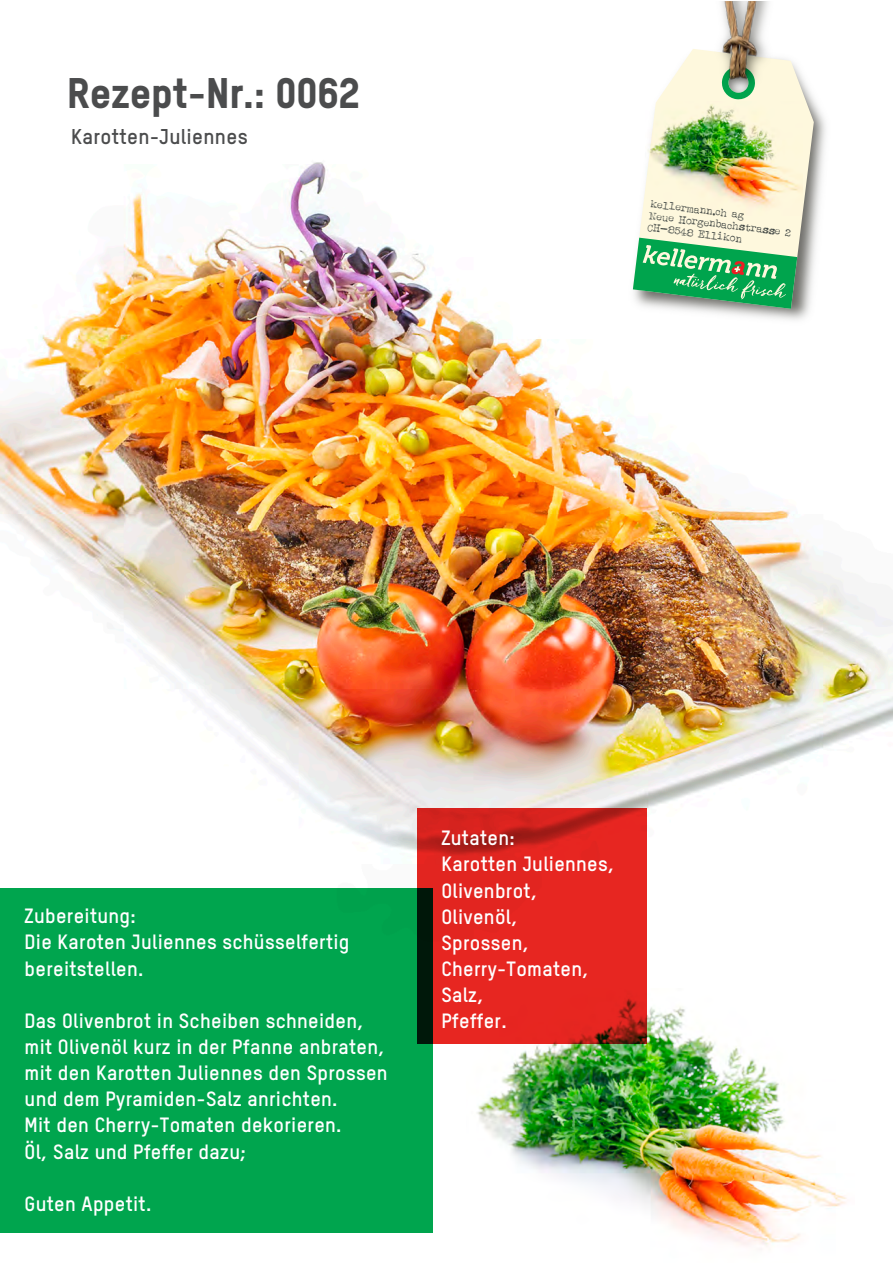
<style>
.page{position:relative;width:893px;height:1263px;background:#fff}
.page>*{position:absolute;margin:0;border:0;box-sizing:border-box;transform-origin:0 0}
.t1{font:800 42.15px "TSTARPRO";color:#4b4c4d}
.t2{font:700 21px "TSTARPRO";letter-spacing:.015em;color:#4b4c4d}
.t3{font:700 20.25px/26.1px "TSTARPRO";letter-spacing:.015em;color:#fff}
.t4{font:10.95px/11.9px "Albertsthal Typewriter";color:#41494e}
</style>
<div class="page">
<img style="left:467px;top:989px;width:380px;height:258px">
<img style="left:0;top:162px;width:893px;height:817px">
<svg style="left:417px;top:808px;width:229px;height:235px;background:#de241f"></svg>
<div style="left:0;top:889px;width:432px;height:344px;background:#00a54e"></div>
<img style="left:587px;top:133px;width:277px;height:215px">
<svg style="left:633px;top:85px;width:181px;height:224px;fill:#fef8dd"></svg>
<svg style="left:633px;top:238px;width:164px;height:71px;background:#5cba80"></svg>
<img style="left:668px;top:1px;width:158px;height:132px">
<img style="left:693px;top:1px;width:74px;height:85px">
<img style="left:646px;top:101px;width:157px;height:114px">
<h1 class="t1" style="left:67px;top:61px;width:294px">Rezept-Nr.: 0062</h1>
<p class="t2" style="left:71px;top:121px;width:178px">Karotten-Juliennes</p>
<p class="t4" style="left:652px;top:198px;width:145px;rotate:7deg">kellermann.ch ag<br>Neue Horgenbachstrasse 2<br>CH-8548 Ellikon</p>
<p class="t3" style="left:25px;top:901px;width:326px">Zubereitung:<br>Die Karoten Juliennes schüsselfertig bereitstellen.</p>
<p class="t3" style="left:25px;top:1006px;width:365px">Das Olivenbrot in Scheiben schneiden, mit Olivenöl kurz in der Pfanne anbraten, mit den Karotten Juliennes den Sprossen und dem Pyramiden-Salz anrichten.<br>Mit den Cherry-Tomaten dekorieren.<br>Öl, Salz und Pfeffer dazu;</p>
<p class="t3" style="left:25px;top:1189px;width:128px">Guten Appetit.</p>
<p class="t3" style="left:441px;top:823px;width:175px">Zutaten:<br>Karotten Juliennes,<br>Olivenbrot,<br>Olivenöl,<br>Sprossen,<br>Cherry-Tomaten,<br>Salz,<br>Pfeffer.</p>
</div>
